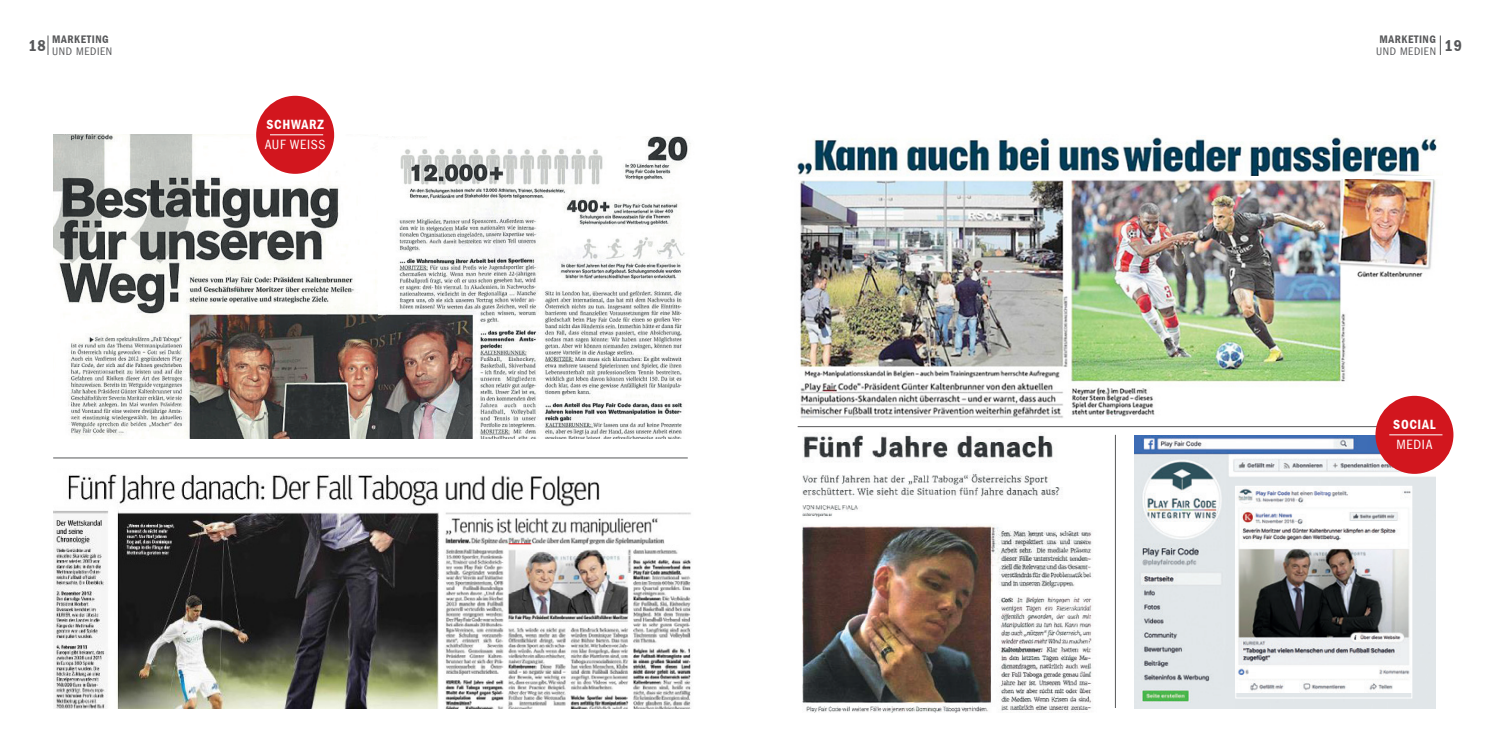
<style>
.page{position:relative;width:1489px;height:745px;background:#fff}
.page>*{position:absolute;margin:0;border:0;box-sizing:border-box;transform-origin:0 0}
.t1{font:600 condensed 13.75px "Franklin Gothic";letter-spacing:.05em;color:#fff}
.t2{font:condensed 13.75px "Franklin Gothic";letter-spacing:.05em;color:#fff}
.t3{font:600 condensed 11.25px/11.2px "Franklin Gothic";letter-spacing:.05em;color:#57585a}
.s1{font-weight:400}
</style>
<div class="page">
<img style="left:53px;top:135px;width:638px;height:303px">
<div style="left:256px;top:96px;width:78px;height:78px;background:#d2161e;border-radius:50%"></div>
<hr style="left:270px;top:134px;width:53px;height:1px;background:#fff">
<img style="left:445px;top:475px;width:247px;height:232px">
<img style="left:53px;top:474px;width:386px;height:233px">
<hr style="left:53px;top:457px;width:634px;height:1px;background:#57585a">
<svg style="left:48px;top:35px;width:1px;height:20px"></svg>
<svg style="left:1439px;top:35px;width:1px;height:20px"></svg>
<img style="left:802px;top:435px;width:291px;height:277px">
<hr style="left:797px;top:426px;width:638px;height:1px;background:#57585a">
<hr style="left:1115px;top:434px;width:1px;height:273px;background:#57585a">
<img style="left:1134px;top:435px;width:301px;height:273px">
<img style="left:1237px;top:487px;width:172px;height:205px">
<div style="left:1235px;top:485px;width:176px;height:212px;border:1px solid #fff"></div>
<img style="left:797px;top:137px;width:321px;height:39px">
<img style="left:1123px;top:137px;width:314px;height:38px">
<img style="left:800px;top:181px;width:268px;height:237px">
<img style="left:1070px;top:179px;width:366px;height:237px">
<div style="left:1375px;top:395px;width:78px;height:78px;background:#d2161e;border-radius:50%"></div>
<hr style="left:1389px;top:434px;width:53px;height:1px;background:#fff">
<p class="t3" style="left:28px;top:34px;width:85px;text-indent:24px">MARKETING<br><sup>18</sup> <span class="s1">UND MEDIEN</span></p>
<p class="t3" style="left:1375px;top:34px;width:87px;text-indent:3px">MARKETING<br><span class="s1">UND MEDIEN</span> <sup>19</sup></p>
<p class="t1" style="left:266px;top:117px;width:59px">SCHWARZ</p>
<p class="t2" style="left:265px;top:137px;width:62px">AUF WEISS</p>
<p class="t1" style="left:1393px;top:416px;width:44px">SOCIAL</p>
<p class="t2" style="left:1396px;top:437px;width:38px">MEDIA</p>
</div>
